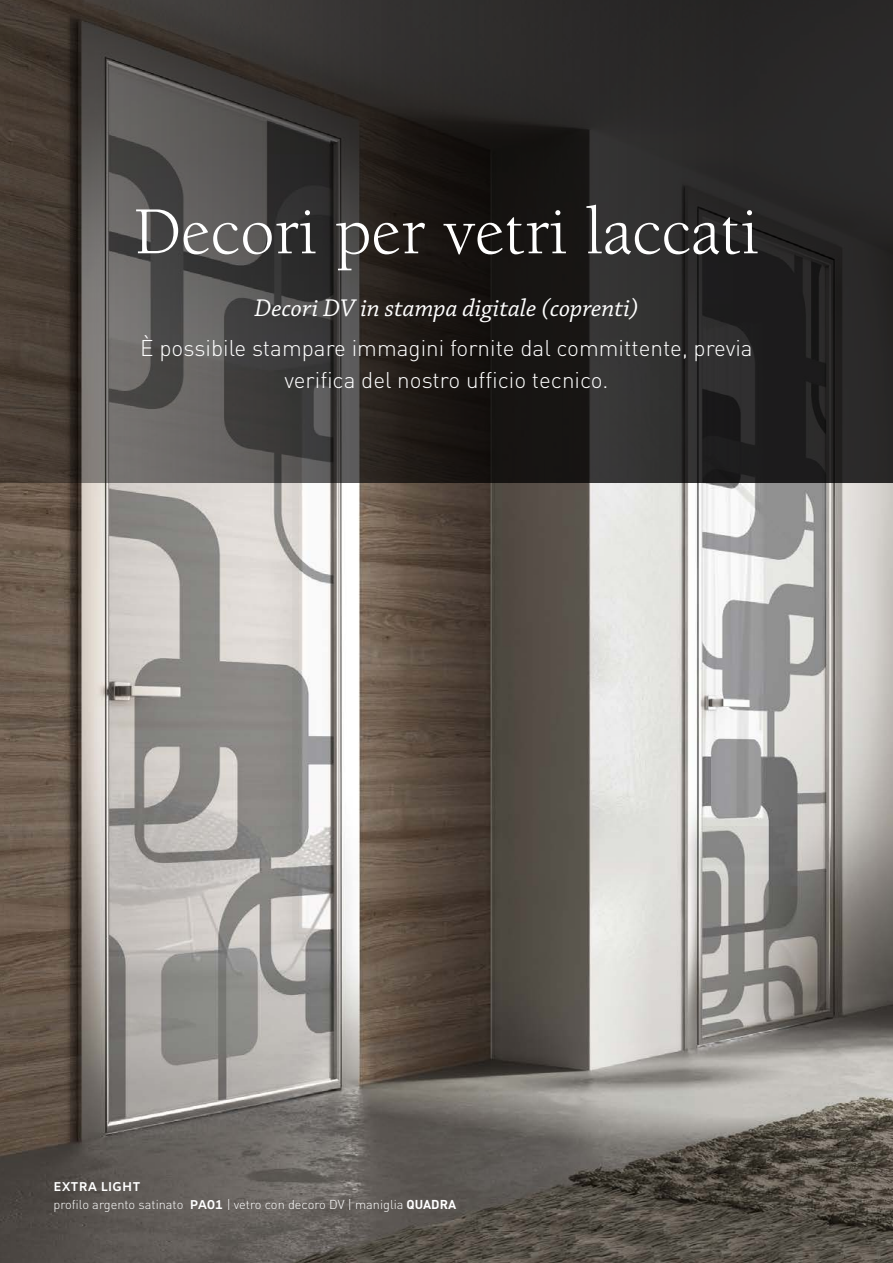
<style>
.page{position:relative;width:893px;height:1263px;background:#fff}
.page>*{position:absolute;margin:0;border:0;box-sizing:border-box;transform-origin:0 0}
.t1{font:69px "Berkeley";color:#fff}
.t2{font:italic 25.5px "Chaparral Pro";color:#fff}
.t3{font:300 22.5px/31.5px "DIN Pro";color:#fff;text-align:center}
.t4{font:300 12.75px "DIN Pro";color:#fff}
.t5{font:700 12.75px "Amiko";color:#fff}
.s1{font-family:"Amiko";font-weight:700}
.s2{font-weight:700}
</style>
<div class="page">
<img style="left:0;top:483px;width:893px;height:780px">
<svg style="left:0;top:0;width:893px;height:483px;background:#34312f"></svg>
<h1 class="t1" style="left:134px;top:195px;width:626px">Decori per vetri laccati</h1>
<p class="t2" style="left:255px;top:294px;width:385px">Decori DV in stampa digitale (coprenti)</p>
<p class="t3" style="left:140px;top:332px;width:614px">È possibile stampare immagini fornite dal committente, previa verifica del nostro ufficio tecnico.</p>
<p class="t5" style="left:54px;top:1179px;width:88px">EXTRA LIGHT</p>
<p class="t4" style="left:54px;top:1195px;width:404px">profilo argento satinato <span class="s1">PA01</span> | vetro con decoro DV | maniglia <span class="s2">QUADRA</span></p>
</div>
